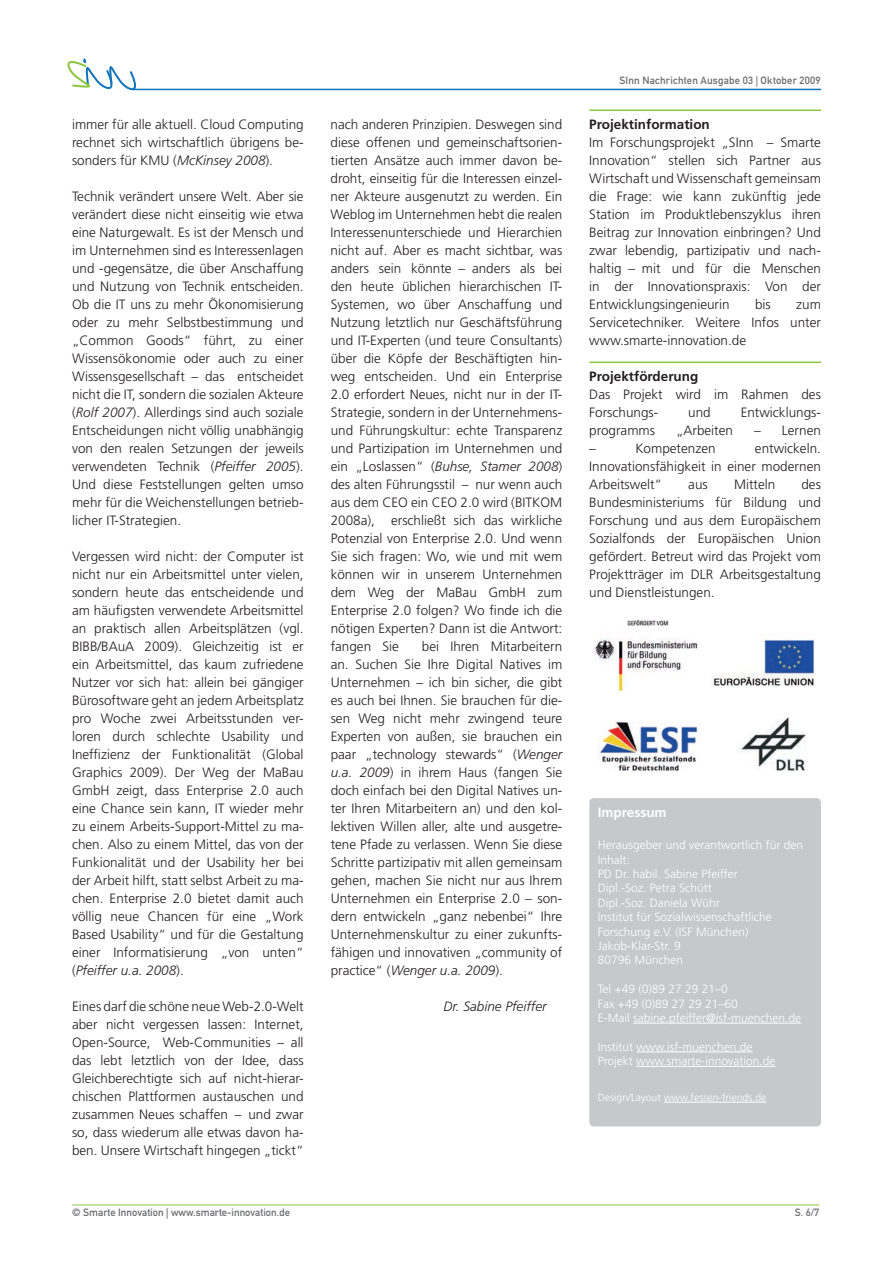
<style>
.page{position:relative;width:893px;height:1263px;background:#fff}
.page>*{position:absolute;margin:0;border:0;box-sizing:border-box;transform-origin:0 0}
.Absatz{font:300 13.5px/18px "Frutiger LT Std";color:#231f20;text-align:justify}
.Absatz_Sidebar{font:300 13.5px/18px "Frutiger LT Std";color:#231f20;text-align:justify}
.H_Sidebar{font:700 13.5px "Frutiger LT Std";color:#231f20}
.Absatz-2{font:italic 300 13.5px "Frutiger LT Std";color:#231f20}
.t1{font:700 13.5px "Frutiger LT Std";color:#fff}
.t2{font:300 12px/14.4px "Frutiger LT Std";color:#fff}
.t3{font:10.5px "DIN Mittelschrift Std";color:#6c6d70}
.t4{font:10.5px "DIN Mittelschrift Std";letter-spacing:.02em;color:#6c6d70}
.t5{font:300 10.5px "Frutiger LT Std";color:#fff}
.s1{font-style:italic}
.s2{color:#fff}
.s3{font-style:normal;color:#fff}
</style>
<div class="page">
<svg style="left:67px;top:58px;width:74px;height:33px"></svg>
<hr style="left:133px;top:89px;width:688px;height:1px;background:#1074bc">
<hr style="left:589px;top:110px;width:232px;height:1px;background:#8bc63e">
<hr style="left:589px;top:362px;width:232px;height:1px;background:#8bc63e">
<img style="left:594px;top:620px;width:104px;height:70px">
<img style="left:711px;top:639px;width:104px;height:47px">
<img style="left:599px;top:721px;width:101px;height:49px">
<img style="left:737px;top:716px;width:69px;height:55px">
<div style="left:589px;top:798px;width:232px;height:328px;background:#c7c8ca;border-radius:4px"></div>
<hr style="left:633px;top:1023px;width:168px;height:1px;background:#fff">
<hr style="left:636px;top:1052px;width:116px;height:1px;background:#fff">
<hr style="left:636px;top:1066px;width:140px;height:1px;background:#fff">
<hr style="left:664px;top:1102px;width:102px;height:1px;background:#fff">
<hr style="left:72px;top:1204px;width:747px;height:1px;background:#8bc63e">
<p class="Absatz" style="left:72px;top:116px;width:233px">immer für alle aktuell. Cloud Computing rechnet sich wirtschaftlich übrigens be&shy;sonders für KMU (<span class="s1">McKinsey 2008</span>).</p>
<p class="Absatz" style="left:72px;top:188px;width:233px">Technik verändert unsere Welt. Aber sie verändert diese nicht einseitig wie etwa eine Naturgewalt. Es ist der Mensch und im Unternehmen sind es Interessenlagen und -gegensätze, die über Anschaffung und Nutzung von Technik entscheiden.<br>Ob die IT uns zu mehr Ökonomisierung oder zu mehr Selbstbestimmung und „Common Goods“ führt, zu einer Wissensökonomie oder auch zu einer Wissensgesellschaft – das entscheidet nicht die IT, sondern die sozialen Akteure (<span class="s1">Rolf 2007</span>). Allerdings sind auch soziale Entscheidungen nicht völlig unabhängig von den realen Setzungen der jeweils verwendeten Technik (<span class="s1">Pfeiffer 2005</span>).<br>Und diese Feststellungen gelten umso mehr für die Weichenstellungen betrieb&shy;licher IT-Strategien.</p>
<p class="Absatz" style="left:72px;top:548px;width:233px">Vergessen wird nicht: der Computer ist nicht nur ein Arbeitsmittel unter vielen, sondern heute das entscheidende und am häufigsten verwendete Arbeitsmittel an praktisch allen Arbeitsplätzen (vgl.<br>BIBB/BAuA 2009). Gleichzeitig ist er ein Arbeitsmittel, das kaum zufriedene Nutzer vor sich hat: allein bei gängiger Bürosoftware geht an jedem Arbeitsplatz pro Woche zwei Arbeitsstunden ver&shy;loren durch schlechte Usability und Ineffizienz der Funktionalität (Global Graphics 2009). Der Weg der MaBau GmbH zeigt, dass Enterprise 2.0 auch eine Chance sein kann, IT wieder mehr zu einem Arbeits-Support-Mittel zu ma&shy;chen. Also zu einem Mittel, das von der Funkionalität und der Usability her bei der Arbeit hilft, statt selbst Arbeit zu ma&shy;chen. Enterprise 2.0 bietet damit auch völlig neue Chancen für eine „Work Based Usability“ und für die Gestaltung einer Informatisierung „von unten“ (<span class="s1">Pfeiffer u.a. 2008</span>).</p>
<p class="Absatz" style="left:72px;top:997px;width:233px">Eines darf die schöne neue Web-2.0-Welt aber nicht vergessen lassen: Internet, Open-Source, Web-Communities – all das lebt letztlich von der Idee, dass Gleichberechtigte sich auf nicht-hierar&shy;chischen Plattformen austauschen und zusammen Neues schaffen – und zwar so, dass wiederum alle etwas davon ha&shy;ben. Unsere Wirtschaft hingegen „tickt“</p>
<p class="Absatz" style="left:331px;top:116px;width:233px">nach anderen Prinzipien. Deswegen sind diese offenen und gemeinschaftsorien&shy;tierten Ansätze auch immer davon be&shy;droht, einseitig für die Interessen einzel&shy;ner Akteure ausgenutzt zu werden. Ein Weblog im Unternehmen hebt die realen Interessenunterschiede und Hierarchien nicht auf. Aber es macht sichtbar, was anders sein könnte – anders als bei den heute üblichen hierarchischen IT-Systemen, wo über Anschaffung und Nutzung letztlich nur Geschäftsführung und IT-Experten (und teure Consultants) über die Köpfe der Beschäftigten hin&shy;weg entscheiden. Und ein Enterprise 2.0 erfordert Neues, nicht nur in der IT-Strategie, sondern in der Unternehmens&shy;und Führungskultur: echte Transparenz und Partizipation im Unternehmen und ein „Loslassen“ (<span class="s1">Buhse, Stamer 2008</span>) des alten Führungsstil – nur wenn auch aus dem CEO ein CEO 2.0 wird (BITKOM 2008a), erschließt sich das wirkliche Potenzial von Enterprise 2.0. Und wenn Sie sich fragen: Wo, wie und mit wem können wir in unserem Unternehmen dem Weg der MaBau GmbH zum Enterprise 2.0 folgen? Wo finde ich die nötigen Experten? Dann ist die Antwort: fangen Sie</p>
<p class="Absatz" style="left:331px;top:638px;width:233px;text-indent:91px">bei Ihren Mitarbeitern an. Suchen Sie Ihre Digital Natives im Unternehmen – ich bin sicher, die gibt es auch bei Ihnen. Sie brauchen für die&shy;sen Weg nicht mehr zwingend teure Experten von außen, sie brauchen ein paar „technology stewards“ (<span class="s1">Wenger u.a. 2009</span>) in ihrem Haus (fangen Sie doch einfach bei den Digital Natives un&shy;ter Ihren Mitarbeitern an) und den kol&shy;lektiven Willen aller, alte und ausgetre&shy;tene Pfade zu verlassen. Wenn Sie diese Schritte partizipativ mit allen gemeinsam gehen, machen Sie nicht nur aus Ihrem Unternehmen ein Enterprise 2.0 – son&shy;dern entwickeln „ganz nebenbei“ Ihre Unternehmenskultur zu einer zukunfts&shy;fähigen und innovativen „community of practice“ (<span class="s1">Wenger u.a. 2009</span>).</p>
<p class="Absatz-2" style="left:444px;top:999px;width:120px">Dr. Sabine Pfeiffer<span class="s2">f</span><span class="s3">er</span></p>
<p class="t4" style="left:619px;top:74px;width:203px">SInn Nachrichten Ausgabe 03 | Oktober 2009</p>
<p class="H_Sidebar" style="left:589px;top:116px;width:122px">Projektinformation</p>
<p class="Absatz_Sidebar" style="left:589px;top:134px;width:233px">Im Forschungsprojekt „SInn – Smarte Innovation“ stellen sich Partner aus Wirtschaft und Wissenschaft gemeinsam die Frage: wie kann zukünftig jede Station im Produktlebenszyklus ihren Beitrag zur Innovation einbringen? Und zwar lebendig, partizipativ und nach&shy;haltig – mit und für die Menschen in der Innovationspraxis: Von der Entwicklungsingenieurin</p>
<p class="Absatz_Sidebar" style="left:755px;top:296px;width:17px">bis</p>
<p class="Absatz_Sidebar" style="left:589px;top:296px;width:233px;text-indent:207px">zum Servicetechniker. Weitere Infos unter www.smarte-innovation.de</p>
<p class="H_Sidebar" style="left:589px;top:368px;width:111px">Projektförderung</p>
<p class="Absatz_Sidebar" style="left:589px;top:386px;width:233px">Das Projekt wird im Rahmen des<br>Forschungs-</p>
<p class="Absatz_Sidebar" style="left:688px;top:404px;width:24px">und</p>
<p class="Absatz_Sidebar" style="left:741px;top:404px;width:81px">Entwicklungs-</p>
<p class="Absatz_Sidebar" style="left:589px;top:422px;width:67px">programms</p>
<p class="Absatz_Sidebar" style="left:676px;top:422px;width:59px">„Arbeiten</p>
<p class="Absatz_Sidebar" style="left:754px;top:422px;width:68px">– Lernen</p>
<p class="Absatz_Sidebar" style="left:589px;top:440px;width:8px">–</p>
<p class="Absatz_Sidebar" style="left:635px;top:440px;width:82px">Kompetenzen</p>
<p class="Absatz_Sidebar" style="left:589px;top:440px;width:233px;text-indent:166px">entwickeln.<br>Innovationsfähigkeit in einer modernen Arbeitswelt“</p>
<p class="Absatz_Sidebar" style="left:589px;top:476px;width:233px;text-indent:212px">des Bundesministeriums für Bildung und Forschung und aus dem Europäischem Sozialfonds der Europäischen Union gefördert. Betreut wird das Projekt vom Projektträger im DLR Arbeitsgestaltung und Dienstleistungen.</p>
<p class="Absatz_Sidebar" style="left:688px;top:476px;width:21px">aus</p>
<p class="Absatz_Sidebar" style="left:734px;top:476px;width:43px">Mitteln</p>
<p class="t1" style="left:598px;top:804px;width:70px">Impressum</p>
<p class="t2" style="left:598px;top:838px;width:207px">Herausgeber und verantwortlich für den<br>Inhalt:<br>PD Dr. habil. Sabine Pfeiffer<br>Dipl.-Soz. Petra Schütt<br>Dipl.-Soz. Daniela Wühr<br>Institut für Sozialwissenschaftliche<br>Forschung e.V. (ISF München)<br>Jakob-Klar-Str. 9<br>80796 München</p>
<p class="t2" style="left:598px;top:982px;width:205px">Tel +49 (0)89 27 29 21–0<br>Fax +49 (0)89 27 29 21–60<br>E-Mail sabine.pfeiffer@isf-muenchen.de</p>
<p class="t2" style="left:598px;top:1039px;width:179px">Institut www.isf-muenchen.de<br>Projekt www.smarte-innovation.de</p>
<p class="t5" style="left:598px;top:1091px;width:170px">Design/Layout www.fessen-friends.de</p>
<p class="t3" style="left:72px;top:1206px;width:219px">© Smarte Innovation | www.smarte-innovation.de</p>
<p class="t3" style="left:795px;top:1206px;width:26px">S. 6/7</p>
</div>
